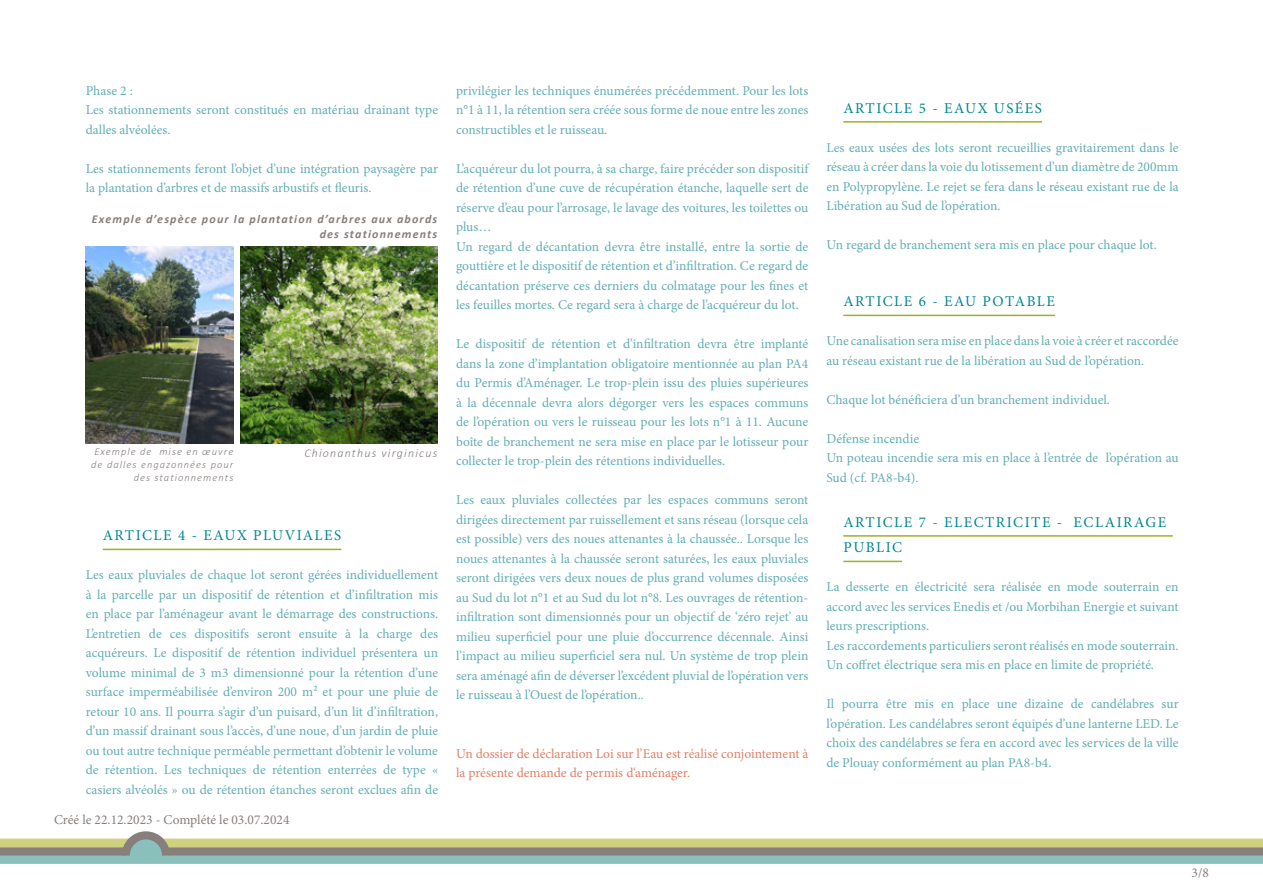
<style>
.page{position:relative;width:1263px;height:893px;background:#fff}
.page>*{position:absolute;margin:0;border:0;box-sizing:border-box;transform-origin:0 0}
._1_1{font:15px/25.5px "Minion Pro";letter-spacing:.1em;color:#00888f}
.Texte{font:13.5px/19.5px "Minion Pro";color:#62aeb5;text-align:justify}
.Texte-2{font:13.5px/19.5px "Minion Pro";color:#e18066}
.t1{font:13.5px "Minion Pro";color:#867f7c}
.Légende{font:italic 700 12px/14.4px "Calibri";letter-spacing:.1em;color:#867f7c;text-align:right}
.Légende-2{font:italic 300 12px "Calibri";letter-spacing:.1em;color:#867f7c}
.Légende-3{font:italic 300 10.5px/12.6px "Calibri";letter-spacing:.1em;color:#867f7c;text-align:right}
</style>
<div class="page">
<div style="left:0;top:839px;width:1263px;height:25px;background:#d0d17f"></div>
<div style="left:7px;top:851px;width:1249px;height:13px;background:#8ac0bc"></div>
<div style="left:169px;top:847px;width:1094px;height:8px;background:#867f7c"></div>
<div style="left:0;top:847px;width:126px;height:8px;background:#867f7c"></div>
<svg style="left:118px;top:831px;width:56px;height:33px"></svg>
<hr style="left:103px;top:549px;width:238px;height:1px;background:#a2b120">
<hr style="left:843px;top:121px;width:199px;height:2px;background:#a2b120">
<hr style="left:843px;top:315px;width:212px;height:1px;background:#a2b120">
<hr style="left:843px;top:535px;width:330px;height:2px;background:#a2b120">
<hr style="left:843px;top:561px;width:59px;height:1px;background:#a2b120">
<img style="left:86px;top:246px;width:147px;height:197px">
<img style="left:241px;top:246px;width:196px;height:197px">
<p class="Texte" style="left:86px;top:81px;width:49px">Phase 2 :</p>
<p class="Texte" style="left:86px;top:100px;width:354px">Les stationnements seront constitués en matériau drainant type dalles alvéolées.</p>
<p class="Texte" style="left:86px;top:159px;width:354px">Les stationnements feront l’objet d’une intégration paysagère par la plantation d’arbres et de massifs arbustifs et fleuris.</p>
<p class="Légende" style="left:92px;top:212px;width:347px">Exemple d’espèce pour la plantation d’arbres aux abords des stationnements</p>
<p class="Légende-3" style="left:91px;top:446px;width:144px">Exemple de mise en œuvre de dalles engazonnées pour des stationnements</p>
<p class="Légende-2" style="left:304px;top:445px;width:135px">Chionanthus virginicus</p>
<p class="_1_1" style="left:103px;top:523px;width:240px">ARTICLE 4 - EAUX PLUVIALES</p>
<p class="Texte" style="left:86px;top:565px;width:354px">Les eaux pluviales de chaque lot seront gérées individuellement à la parcelle par un dispositif de rétention et d’infiltration mis en place par l’aménageur avant le démarrage des constructions.<br>L’entretien de ces dispositifs seront ensuite à la charge des acquéreurs. Le dispositif de rétention individuel présentera un volume minimal de 3 m3 dimensionné pour la rétention d’une surface imperméabilisée d’environ 200 m² et pour une pluie de retour 10 ans. Il pourra s’agir d’un puisard, d’un lit d’infiltration, d’un massif drainant sous l’accès, d’une noue, d’un jardin de pluie ou tout autre technique perméable permettant d’obtenir le volume de rétention. Les techniques de rétention enterrées de type « casiers alvéolés » ou de rétention étanches seront exclues afin de</p>
<p class="t1" style="left:54px;top:811px;width:237px">Créé le 22.12.2023 - Complété le 03.07.2024</p>
<p class="Texte" style="left:456px;top:81px;width:354px">privilégier les techniques énumérées précédemment. Pour les lots n°1 à 11, la rétention sera créée sous forme de noue entre les zones constructibles et le ruisseau.</p>
<p class="Texte" style="left:456px;top:159px;width:354px">L’acquéreur du lot pourra, à sa charge, faire précéder son dispositif de rétention d’une cuve de récupération étanche, laquelle sert de réserve d’eau pour l’arrosage, le lavage des voitures, les toilettes ou plus…</p>
<p class="Texte" style="left:456px;top:237px;width:354px">Un regard de décantation devra être installé, entre la sortie de gouttière et le dispositif de rétention et d’infiltration. Ce regard de décantation préserve ces derniers du colmatage pour les fines et les feuilles mortes. Ce regard sera à charge de l’acquéreur du lot.</p>
<p class="Texte" style="left:456px;top:334px;width:354px">Le dispositif de rétention et d’infiltration devra être implanté dans la zone d’implantation obligatoire mentionnée au plan PA4 du Permis d’Aménager. Le trop-plein issu des pluies supérieures à la décennale devra alors dégorger vers les espaces communs de l’opération ou vers le ruisseau pour les lots n°1 à 11. Aucune boîte de branchement ne sera mise en place par le lotisseur pour collecter le trop-plein des rétentions individuelles.</p>
<p class="Texte" style="left:456px;top:490px;width:354px">Les eaux pluviales collectées par les espaces communs seront dirigées directement par ruissellement et sans réseau (lorsque cela est possible) vers des noues attenantes à la chaussée.. Lorsque les noues attenantes à la chaussée seront saturées, les eaux pluviales seront dirigées vers deux noues de plus grand volumes disposées au Sud du lot n°1 et au Sud du lot n°8. Les ouvrages de rétention&shy;infiltration sont dimensionnés pour un objectif de ‘zéro rejet’ au milieu superficiel pour une pluie d’occurrence décennale. Ainsi l’impact au milieu superficiel sera nul. Un système de trop plein sera aménagé afin de déverser l’excédent pluvial de l’opération vers le ruisseau à l’Ouest de l’opération..</p>
<p class="Texte-2" style="left:456px;top:744px;width:354px">Un dossier de déclaration Loi sur l’Eau est réalisé conjointement à la présente demande de permis d‘aménager.</p>
<p class="_1_1" style="left:843px;top:95px;width:200px">ARTICLE 5 - EAUX USÉES</p>
<p class="Texte" style="left:826px;top:138px;width:354px">Les eaux usées des lots seront recueillies gravitairement dans le réseau à créer dans la voie du lotissement d’un diamètre de 200mm en Polypropylène. Le rejet se fera dans le réseau existant rue de la Libération au Sud de l’opération.</p>
<p class="Texte" style="left:826px;top:235px;width:332px">Un regard de branchement sera mis en place pour chaque lot.</p>
<p class="_1_1" style="left:843px;top:289px;width:213px">ARTICLE 6 - EAU POTABLE</p>
<p class="Texte" style="left:826px;top:331px;width:354px">Une canalisation sera mise en place dans la voie à créer et raccordée au réseau existant rue de la libération au Sud de l’opération.</p>
<p class="Texte" style="left:826px;top:390px;width:285px">Chaque lot bénéficiera d’un branchement individuel.</p>
<p class="Texte" style="left:826px;top:429px;width:94px">Défense incendie</p>
<p class="Texte" style="left:826px;top:448px;width:354px">Un poteau incendie sera mis en place à l’entrée de l’opération au<br>Sud (cf. PA8-b4).</p>
<p class="_1_1" style="left:843px;top:509px;width:324px">ARTICLE 7 - ELECTRICITE - ECLAIRAGE<br>PUBLIC</p>
<p class="Texte" style="left:826px;top:577px;width:354px">La desserte en électricité sera réalisée en mode souterrain en accord avec les services Enedis et /ou Morbihan Energie et suivant leurs prescriptions.</p>
<p class="Texte" style="left:826px;top:636px;width:354px">Les raccordements particuliers seront réalisés en mode souterrain.<br>Un coffret électrique sera mis en place en limite de propriété.</p>
<p class="Texte" style="left:826px;top:694px;width:354px">Il pourra être mis en place une dizaine de candélabres sur l’opération. Les candélabres seront équipés d’une lanterne LED. Le choix des candélabres se fera en accord avec les services de la ville de Plouay conformément au plan PA8-b4.</p>
<p class="t1" style="left:1191px;top:863px;width:19px">3/8</p>
</div>
